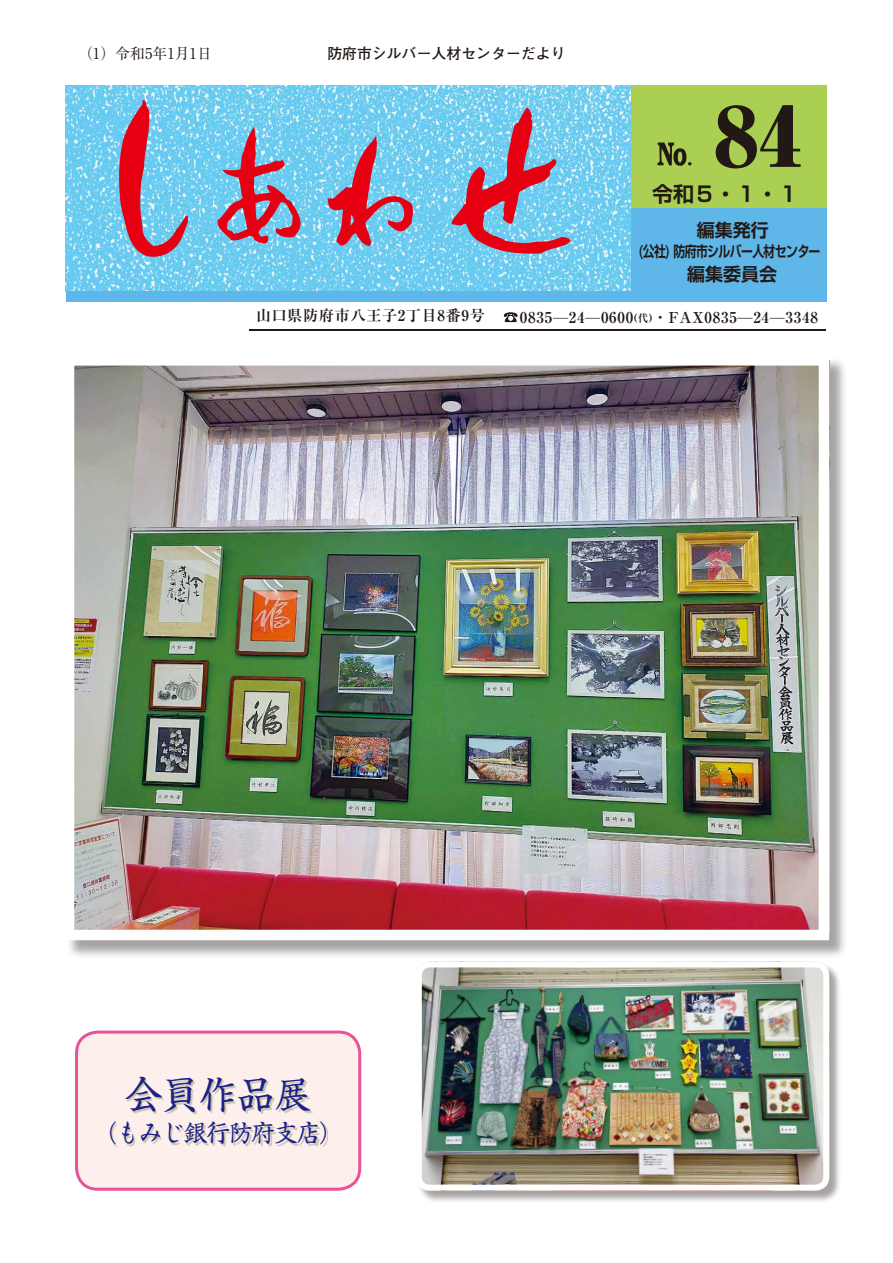
<style>
.page{position:relative;width:893px;height:1263px;background:#fff}
.page>*{position:absolute;margin:0;border:0;box-sizing:border-box;transform-origin:0 0}
.t1{font:900 79.35px "Ryumin Pro";color:#221815;scale:1.11 1}
.t2{font:37.5px "Shinsei Kai Pro CBSK1";color:#1d2088}
.t3{font:24px "Shinsei Kai Pro CBSK1";letter-spacing:-.06em;color:#1d2088}
.t4{font:700 21px "Shin Go Pro De";color:#221815}
.t5{font:700 18px "Shin Go Pro De";color:#221815}
.t6{font:700 15px "Ryumin Pro";letter-spacing:.05em;color:#221815}
.t7{font:700 15px "Shin Go Pro De";letter-spacing:-.05em;color:#221815;scale:.79 1}
.t8{font:700 14.85px "Futo Go B101 Pro";color:#221815}
.t9{font:14.85px "Ryumin Pr 6";color:#221815}
.t10{font:700 10.5px "Ryumin Pro";color:#221815}
.s1{font-size:15px}
</style>
<div class="page">
<svg style="left:66px;top:85px;width:565px;height:206px;background:#79d0f0"></svg>
<div style="left:631px;top:85px;width:196px;height:123px;background:#aacf52"></div>
<div style="left:631px;top:208px;width:196px;height:94px;background:#5eb7e8"></div>
<svg style="left:657px;top:143px;width:35px;height:23px"></svg>
<svg style="left:118px;top:98px;width:71px;height:161px;background:#9991ae"></svg>
<svg style="left:451px;top:108px;width:120px;height:147px;background:#9897b3"></svg>
<svg style="left:216px;top:127px;width:88px;height:116px;background:#998fac"></svg>
<svg style="left:327px;top:136px;width:87px;height:110px;background:#9991ae"></svg>
<svg style="left:504px;top:312px;width:14px;height:10px"></svg>
<hr style="left:249px;top:329px;width:577px;height:2px;background:#221815">
<div style="left:66px;top:291px;width:567px;height:11px;background:#5eb7e8"></div>
<div style="left:77px;top:1032px;width:283px;height:157px;background:#fdf0ec;border-radius:21px"></div>
<div style="left:75px;top:1030px;width:286px;height:161px;border:3px solid #e85298;border-radius:21px"></div>
<div style="left:66px;top:357px;width:782px;height:602px;background:#221815;opacity:.4"></div>
<img style="left:75px;top:366px;width:743px;height:563px">
<svg style="left:112px;top:1078px;width:216px;height:68px"></svg>
<div style="left:417px;top:963px;width:425px;height:240px;background:#221815;opacity:.4"></div>
<img style="left:417px;top:963px;width:412px;height:227px">
<div style="left:416px;top:961px;width:413px;height:229px;border:6px solid #fff;border-radius:11px"></div>
<p class="t9" style="left:78px;top:42px;width:135px">（）1 令和年5 月1 日1</p>
<p class="t8" style="left:327px;top:42px;width:240px">防府市シルバー人材センターだより</p>
<h1 class="t1" style="left:714px;top:74px;width:81px">84</h1>
<h3 class="t4" style="left:652px;top:177px;width:148px">令和５・１・１</h3>
<p class="t5" style="left:697px;top:216px;width:73px">編集発行</p>
<p class="t5" style="left:687px;top:259px;width:91px">編集委員会</p>
<p class="t7" style="left:638px;top:239px;width:232px">(公社) 防府市シルバー人材センター</p>
<p class="t6" style="left:256px;top:304px;width:230px">山口県防府市八王子2 丁目 番8 号9</p>
<p class="t6" style="left:520px;top:306px;width:115px">0835<sup>̶</sup>24<sup>̶</sup>0600</p>
<p class="t6" style="left:668px;top:306px;width:151px">FAX0835<sup>̶</sup>24<sup>̶</sup>3348</p>
<p class="t10" style="left:634px;top:309px;width:35px">代( )<span class="s1">・</span></p>
<h2 class="t2" style="left:124px;top:1065px;width:189px">会員作品展</h2>
<h3 class="t3" style="left:93px;top:1114px;width:251px">（もみじ銀行防府支店(</h3>
</div>
